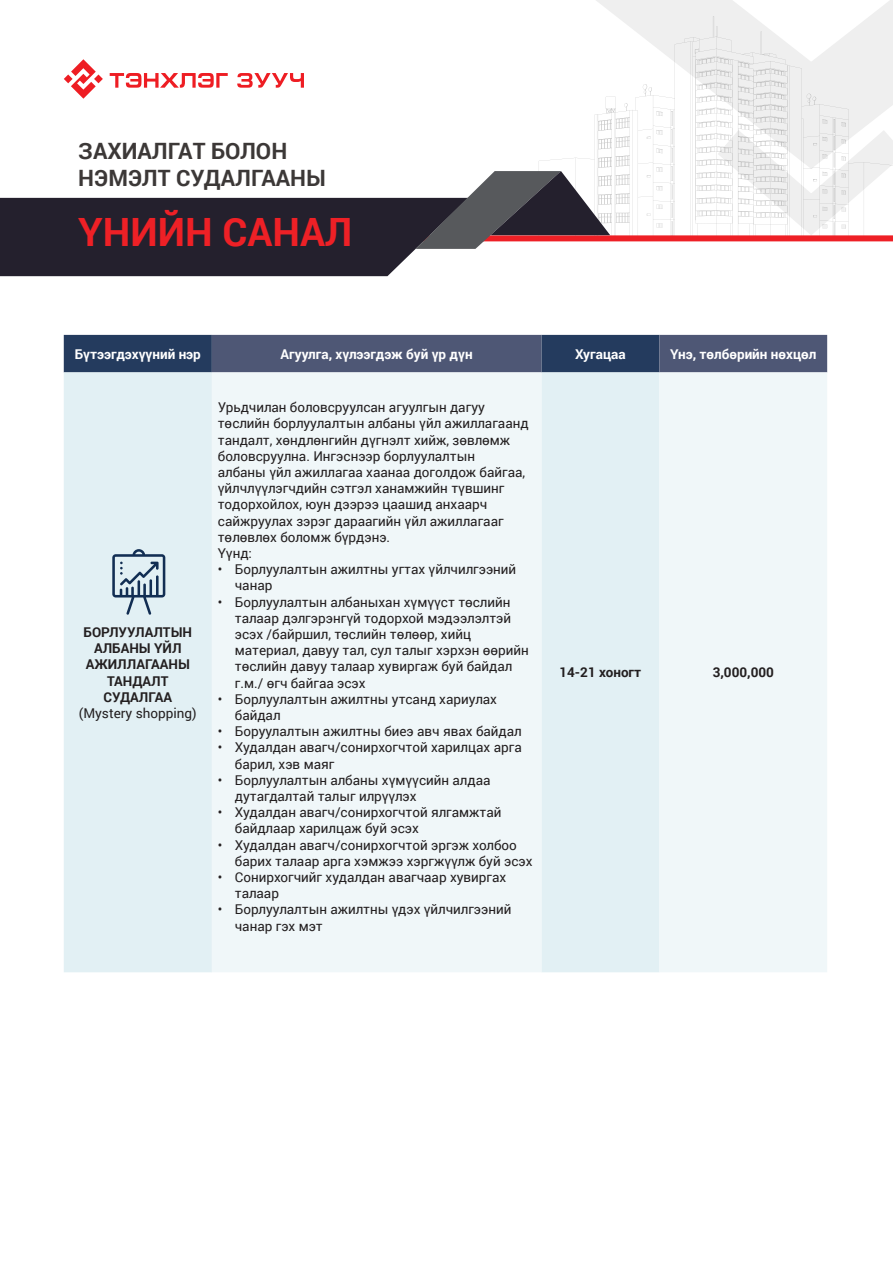
<style>
.page{position:relative;width:893px;height:1263px;background:#fff}
.page>*{position:absolute;margin:0;border:0;box-sizing:border-box;transform-origin:0 0}
.t1{font:700 39px "Roboto";color:#ee2026}
.t2{font:700 22.5px/27px "Roboto";color:#3c3837}
.t3{font:13.5px/16.2px "Roboto";color:#231f20}
.t4{font:700 13.5px "Roboto";color:#fff}
.t5{font:700 13.5px/16.2px "Roboto";color:#231f20;text-align:center}
</style>
<div class="page">
<svg style="left:656px;top:223px;width:7px;height:4px"></svg>
<svg style="left:671px;top:222px;width:2px;height:13px"></svg>
<div style="left:0;top:235px;width:893px;height:6px;background:#ee2026"></div>
<svg style="left:0;top:171px;width:610px;height:105px"></svg>
<svg style="left:565px;top:0;width:328px;height:222px"></svg>
<svg style="left:683px;top:97px;width:210px;height:139px"></svg>
<svg style="left:64px;top:59px;width:39px;height:40px"></svg>
<svg style="left:110px;top:73px;width:118px;height:15px"></svg>
<svg style="left:237px;top:73px;width:67px;height:15px"></svg>
<svg style="left:64px;top:335px;width:763px;height:37px;background:#3f4d6d"></svg>
<div style="left:64px;top:372px;width:148px;height:600px;background:#e2f0f4"></div>
<svg style="left:212px;top:372px;width:615px;height:600px;fill:#f0f7f9"></svg>
<svg style="left:112px;top:549px;width:53px;height:66px;background:#a9bbc8"></svg>
<h2 class="t2" style="left:78px;top:137px;width:249px">ЗАХИАЛГАТ БОЛОН<br>НЭМЭЛТ СУДАЛГААНЫ</h2>
<h1 class="t1" style="left:78px;top:205px;width:276px">ҮНИЙН САНАЛ</h1>
<p class="t4" style="left:75px;top:344px;width:128px">Бүтээгдэхүүний нэр</p>
<p class="t4" style="left:281px;top:344px;width:194px">Агуулга, хүлээгдэж буй үр дүн</p>
<p class="t4" style="left:575px;top:344px;width:52px">Хугацаа</p>
<p class="t4" style="left:670px;top:344px;width:148px">Үнэ, төлбөрийн нөхцөл</p>
<p class="t5" style="left:84px;top:623px;width:110px">БОРЛУУЛАЛТЫН<br>АЛБАНЫ ҮЙЛ<br>АЖИЛЛАГААНЫ<br>ТАНДАЛТ<br>СУДАЛГАА</p>
<p class="t3" style="left:79px;top:704px;width:119px">(Mystery shopping)</p>
<p class="t3" style="left:218px;top:399px;width:312px">Урьдчилан боловсруулсан агуулгын дагуу төслийн борлуулалтын албаны үйл ажиллагаанд тандалт, хөндлөнгийн дүгнэлт хийж, зөвлөмж боловсруулна. Ингэснээр борлуулалтын<br>албаны үйл ажиллагаа хаанаа доголдож байгаа, үйлчлүүлэгчдийн сэтгэл ханамжийн түвшинг тодорхойлох, юун дээрээ цаашид анхаарч сайжруулах зэрэг дараагийн үйл ажиллагааг төлөвлөх боломж бүрдэнэ.</p>
<p class="t3" style="left:218px;top:544px;width:36px">Үүнд:</p>
<p class="t3" style="left:235px;top:561px;width:283px;text-indent:-17px">• Борлуулалтын ажилтны угтах үйлчилгээний чанар</p>
<p class="t3" style="left:235px;top:593px;width:296px;text-indent:-17px">• Борлуулалтын албаныхан хүмүүст төслийн талаар дэлгэрэнгүй тодорхой мэдээлэлтэй эсэх /байршил, төслийн төлөөр, хийц материал, давуу тал, сул талыг хэрхэн өөрийн төслийн давуу талаар хувиргаж буй байдал г.м./ өгч байгаа эсэх</p>
<p class="t3" style="left:235px;top:690px;width:264px;text-indent:-17px">• Борлуулалтын ажилтны утсанд хариулах байдал</p>
<p class="t3" style="left:218px;top:723px;width:305px">• Боруулалтын ажилтны биеэ авч явах байдал</p>
<p class="t3" style="left:235px;top:739px;width:288px;text-indent:-17px">• Худалдан авагч/сонирхогчтой харилцах арга барил, хэв маяг</p>
<p class="t3" style="left:235px;top:771px;width:257px;text-indent:-17px">• Борлуулалтын албаны хүмүүсийн алдаа дутагдалтай талыг илрүүлэх</p>
<p class="t3" style="left:235px;top:804px;width:268px;text-indent:-17px">• Худалдан авагч/сонирхогчтой ялгамжтай байдлаар харилцаж буй эсэх</p>
<p class="t3" style="left:235px;top:836px;width:299px;text-indent:-17px">• Худалдан авагч/сонирхогчтой эргэж холбоо барих талаар арга хэмжээ хэргжүүлж буй эсэх</p>
<p class="t3" style="left:235px;top:868px;width:273px;text-indent:-17px">• Сонирхогчийг худалдан авагчаар хувиргах талаар</p>
<p class="t3" style="left:235px;top:901px;width:278px;text-indent:-17px">• Борлуулалтын ажилтны үдэх үйлчилгээний чанар гэх мэт</p>
<p class="t5" style="left:559px;top:664px;width:83px">14-21 хоногт</p>
<p class="t5" style="left:713px;top:664px;width:63px">3,000,000</p>
</div>
